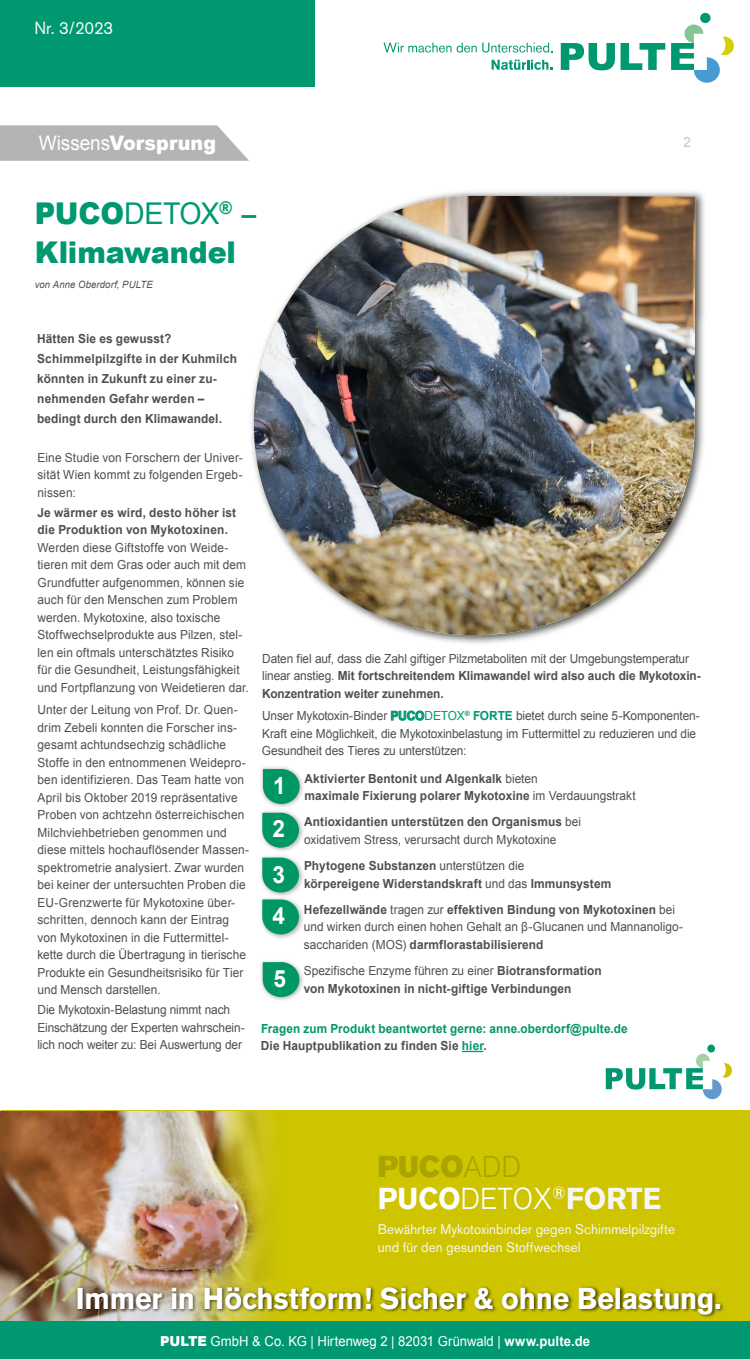
<style>
.page{position:relative;width:750px;height:1359px;background:#fff}
.page>*{position:absolute;margin:0;border:0;box-sizing:border-box;transform-origin:0 0}
.t1{font:700 30px "Akzidenz Grotesk BE";letter-spacing:-.005em;color:#fff;scale:.95 1}
.t2{font:900 30px/38.8px "Arial";letter-spacing:-.005em;color:#009871;scale:.95 1}
.t3{font:300 30px "Akzidenz Grotesk BE";color:#fff;scale:.95 1}
.t4{font:30px "Akzidenz Grotesk BE Super";color:#aaa400;scale:.95 1}
.t5{font:700 23.75px/42.9px "Arial";color:#fff;scale:.95 1}
.t6{font:900 20px "Arial";letter-spacing:.005em;color:#fff;scale:.95 1}
.t7{font:17.5px "Akzidenz Grotesk BE";letter-spacing:-.015em;color:#f7f7f8;scale:.95 1}
.t8{font:14px "Arial";color:#c8c7c7;scale:.95 1}
.t9{font:13.88px/18.1px "Akzidenz Grotesk BE";letter-spacing:.005em;color:#f7f6f7;scale:.95 1}
.t10{font:13.75px "Arial";color:#fff;scale:.95 1}
.t11{font:12.5px/17.5px "Arial";letter-spacing:.01em;color:#504f4f;scale:.95 1}
.t12{font:700 12.5px/17.5px "Arial";letter-spacing:.01em;color:#504f4f;scale:.95 1}
.t13{font:12.5px/17.5px "Arial";letter-spacing:-.01em;color:#504f4f;scale:.95 1}
.t14{font:700 12.5px/17.5px "Arial";letter-spacing:.01em;color:#009763;scale:.94 1}
.t15{font:italic 10px "Arial";letter-spacing:.015em;color:#504f4f;scale:.95 1}
.s1{font-weight:400}
.s2{font-weight:700}
.s3{font-weight:700;color:#009871}
.s4{color:#009871}
.s5{color:#504f4f}
.s6{font-family:"Akzidenz Grotesk BE";font-weight:300}
.s7{font-weight:700;color:#f7f6f7}
.s8{font-weight:900}
</style>
<div class="page">
<img style="left:251px;top:191px;width:454px;height:453px">
<img style="left:254px;top:196px;width:441px;height:439px">
<svg style="left:560px;top:43px;width:54px;height:27px"></svg>
<div style="left:699px;top:13px;width:11px;height:10px;background:#009871;border-radius:50%"></div>
<svg style="left:620px;top:25px;width:113px;height:58px"></svg>
<svg style="left:383px;top:43px;width:93px;height:10px"></svg>
<svg style="left:482px;top:43px;width:70px;height:10px"></svg>
<svg style="left:491px;top:60px;width:61px;height:10px"></svg>
<div style="left:0;top:0;width:314px;height:87px;background:#009871"></div>
<svg style="left:0;top:125px;width:249px;height:36px;background:#b9b9b9"></svg>
<img style="left:251px;top:191px;width:16px;height:133px">
<div style="left:707px;top:1045px;width:7px;height:8px;background:#009871;border-radius:50%"></div>
<svg style="left:605px;top:1054px;width:126px;height:45px"></svg>
<svg style="left:390px;top:710px;width:34px;height:11px"></svg>
<svg style="left:461px;top:1051px;width:22px;height:1px"></svg>
<div style="left:1px;top:1111px;width:748px;height:216px;background:#cec500"></div>
<img style="left:0;top:1111px;width:275px;height:210px">
<img style="left:73px;top:1280px;width:651px;height:41px">
<div style="left:0;top:1321px;width:749px;height:38px;background:#009871"></div>
<img style="left:261px;top:767px;width:42px;height:40px">
<svg style="left:263px;top:769px;width:36px;height:35px"></svg>
<img style="left:261px;top:811px;width:42px;height:40px">
<svg style="left:262px;top:813px;width:37px;height:35px"></svg>
<img style="left:261px;top:856px;width:42px;height:39px">
<svg style="left:262px;top:857px;width:37px;height:36px"></svg>
<img style="left:261px;top:895px;width:42px;height:43px">
<svg style="left:262px;top:899px;width:37px;height:35px"></svg>
<img style="left:261px;top:961px;width:42px;height:39px">
<svg style="left:262px;top:962px;width:37px;height:35px"></svg>
<h3 class="t7" style="left:34px;top:18px;width:84px">Nr. 3/2023</h3>
<h3 class="t6" style="left:39px;top:132px;width:188px"><span class="s1">Wissens</span>Vorsprung</h3>
<p class="t8" style="left:683px;top:133px;width:9px">2</p>
<h1 class="t2" style="left:35px;top:195px;width:234px">PUCO<span class="s1">DETOX</span><sup>®</sup> –<br>Klimawandel</h1>
<p class="t15" style="left:35px;top:278px;width:126px">von Anne Oberdorf, PULTE</p>
<p class="t12" style="left:37px;top:329px;width:212px;line-height:20px">Hätten Sie es gewusst?<br>Schimmelpilzgifte in der Kuhmilch könnten in Zukunft zu einer zu&shy;nehmenden Gefahr werden – bedingt durch den Klimawandel.</p>
<p class="t11" style="left:37px;top:449px;width:217px;text-align:justify">Eine Studie von Forschern der Univer&shy;sität Wien kommt zu folgenden Ergeb&shy;nissen:</p>
<p class="t12" style="left:37px;top:504px;width:211px">Je wärmer es wird, desto höher ist die Produktion von Mykotoxinen.</p>
<p class="t11" style="left:37px;top:539px;width:224px">Werden diese Giftstoffe von Weide&shy;tieren mit dem Gras oder auch mit dem Grundfutter aufgenommen, können sie auch für den Menschen zum Problem werden. Mykotoxine, also toxische Stoffwechselprodukte aus Pilzen, stel&shy;len ein oftmals unterschätztes Risiko für die Gesundheit, Leistungsfähigkeit und Fortpflanzung von Weidetieren dar.</p>
<p class="t11" style="left:37px;top:701px;width:224px">Unter der Leitung von Prof. Dr. Quen&shy;drim Zebeli konnten die Forscher ins&shy;gesamt achtundsechzig schädliche Stoffe in den entnommenen Weidepro&shy;ben identifizieren. Das Team hatte von April bis Oktober 2019 repräsentative Proben von achtzehn österreichischen Milchviehbetrieben genommen und diese mittels hochauflösender Massen&shy;spektrometrie analysiert. Zwar wurden bei keiner der untersuchten Proben die EU-Grenzwerte für Mykotoxine über&shy;schritten, dennoch kann der Eintrag von Mykotoxinen in die Futtermittel&shy;kette durch die Übertragung in tierische Produkte ein Gesundheitsrisiko für Tier und Mensch darstellen.</p>
<p class="t13" style="left:37px;top:1001px;width:219px">Die Mykotoxin-Belastung nimmt nach<br>Einschätzung der Experten wahrschein&shy;lich noch weiter zu: Bei Auswertung der</p>
<p class="t13" style="left:262px;top:650px;width:463px">Daten fiel auf, dass die Zahl giftiger Pilzmetaboliten mit der Umgebungstemperatur linear anstieg. <span class="s2">Mit fortschreitendem Klimawandel wird also auch die Mykotoxin-<br>Konzentration weiter zunehmen.</span></p>
<p class="t11" style="left:262px;top:707px;width:462px">Unser Mykotoxin-Binder <span class="s3">PUCO</span><span class="s4">DETOX</span><sup>®</sup> <span class="s3">FORTE</span> bietet durch seine 5-Komponenten-<br>Kraft eine Möglichkeit, die Mykotoxinbelastung im Futtermittel zu reduzieren und die<br>Gesundheit des Tieres zu unterstützen:</p>
<p class="t12" style="left:304px;top:770px;width:350px">Aktivierter Bentonit und Algenkalk <span class="s1">bieten<br></span>maximale Fixierung polarer Mykotoxine <span class="s1">im Verdauungstrakt</span></p>
<p class="t11" style="left:304px;top:813px;width:293px"><span class="s2">Antioxidantien unterstützen den Organismus</span> bei oxidativem Stress, verursacht durch Mykotoxine</p>
<p class="t12" style="left:304px;top:857px;width:325px">Phytogene Substanzen <span class="s1">unterstützen die<br></span>körpereigene Widerstandskraft <span class="s1">und das</span> Immunsystem</p>
<p class="t11" style="left:304px;top:901px;width:400px"><span class="s2">Hefezellwände</span> tragen zur <span class="s2">effektiven Bindung von Mykotoxinen</span> bei und wirken durch einen hohen Gehalt an β-Glucanen und Mannanoligo&shy;sacchariden (MOS) <span class="s2">darmflorastabilisierend</span></p>
<p class="t12" style="left:303px;top:962px;width:315px"><span class="s1">Spezifische Enzyme führen zu einer</span> Biotransformation von Mykotoxinen in nicht-giftige Verbindungen</p>
<p class="t14" style="left:261px;top:1020px;width:391px">Fragen zum Produkt beantwortet gerne: anne.oberdorf@pulte.de<br><span class="s5">Die Hauptpublikation zu finden Sie</span> <span class="s4">hier</span><span class="s5">.</span></p>
<h2 class="t5" style="left:272px;top:765px;width:15px">1<br>2</h2>
<h2 class="t5" style="left:272px;top:855px;width:15px;line-height:41px">3<br>4</h2>
<h2 class="t5" style="left:273px;top:958px;width:15px">5</h2>
<h1 class="t4" style="left:378px;top:1149px;width:152px">PUCO<span class="s6">ADD</span></h1>
<h1 class="t3" style="left:378px;top:1181px;width:299px"><span class="s2">PUCO</span>DETOX<sup>®</sup><span class="s7">FORTE</span></h1>
<p class="t9" style="left:378px;top:1220px;width:314px">Bewährter Mykotoxinbinder gegen Schimmelpilzgifte und für den gesunden Stoffwechsel</p>
<h1 class="t1" style="left:76px;top:1281px;width:681px">Immer in Höchstform! Sicher &amp; ohne Belastung.</h1>
<p class="t10" style="left:160px;top:1332px;width:454px"><span class="s8">PULTE</span> GmbH &amp; Co. KG | Hirtenweg 2 | 82031 Grünwald | <span class="s2">www.pulte.de</span></p>
</div>
